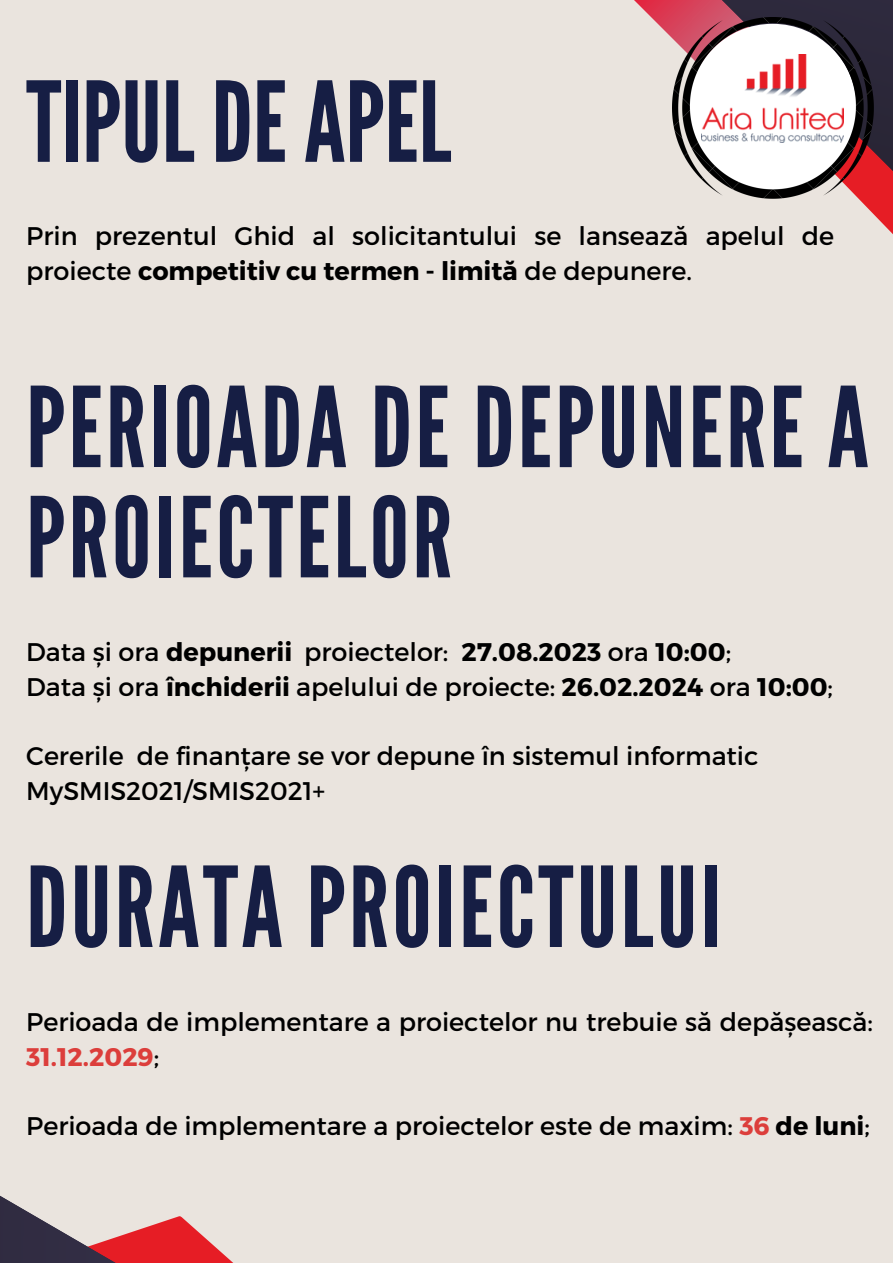
<style>
.page{position:relative;width:893px;height:1264px;background:#fff}
.page>*{position:absolute;margin:0;border:0;box-sizing:border-box;transform-origin:0 0}
.t1{font:110.85px/110.1px "League Gothic";letter-spacing:.03em;color:#161e44}
.t2{font:110.85px "League Gothic";color:#161e44}
.t3{font:25.5px/34.8px "Montserrat";color:#000}
.s1{font-weight:700}
.s2{font-weight:700;color:#dc3e3b}
</style>
<div class="page">
<div style="left:0;top:0;width:892px;height:1262px;background:#eae4de"></div>
<svg style="left:634px;top:0;width:79px;height:38px"></svg>
<svg style="left:713px;top:0;width:179px;height:233px"></svg>
<img style="left:672px;top:18px;width:201px;height:181px">
<img style="left:701px;top:55px;width:142px;height:87px">
<svg style="left:0;top:1195px;width:232px;height:67px"></svg>
<p class="t2" style="left:26px;top:58px;width:426px">TIPULDEAPEL</p>
<p class="t3" style="left:26px;top:218px;width:809px">Prin prezentul Ghid al solicitantului se lansează apelul de proiecte <span class="s1">competitiv cu termen - limită</span> de depunere.</p>
<p class="t1" style="left:26px;top:375px;width:844px">PERIOADA DE DEPUNERE A<br>PROIECTELOR</p>
<p class="t3" style="left:26px;top:633px;width:706px">Data și ora <span class="s1">depunerii</span> proiectelor: <span class="s1">27.08.2023</span> ora <span class="s1">10:00</span>;</p>
<p class="t3" style="left:26px;top:668px;width:808px">Data și ora <span class="s1">închiderii</span> apelului de proiecte: <span class="s1">26.02.2024</span> ora <span class="s1">10:00</span>;</p>
<p class="t3" style="left:26px;top:737px;width:733px">Cererile de finanțare se vor depune în sistemul informatic<br>MySMIS2021/SMIS2021+</p>
<p class="t1" style="left:26px;top:854px;width:696px">DURATA PROIECTULUI</p>
<p class="t3" style="left:26px;top:1003px;width:848px">Perioada de implementare a proiectelor nu trebuie să depășească:<br><span class="s2">31.12.2029</span>;</p>
<p class="t3" style="left:26px;top:1107px;width:845px">Perioada de implementare a proiectelor este de maxim: <span class="s2">36</span> <span class="s1">de luni</span>;</p>
</div>
